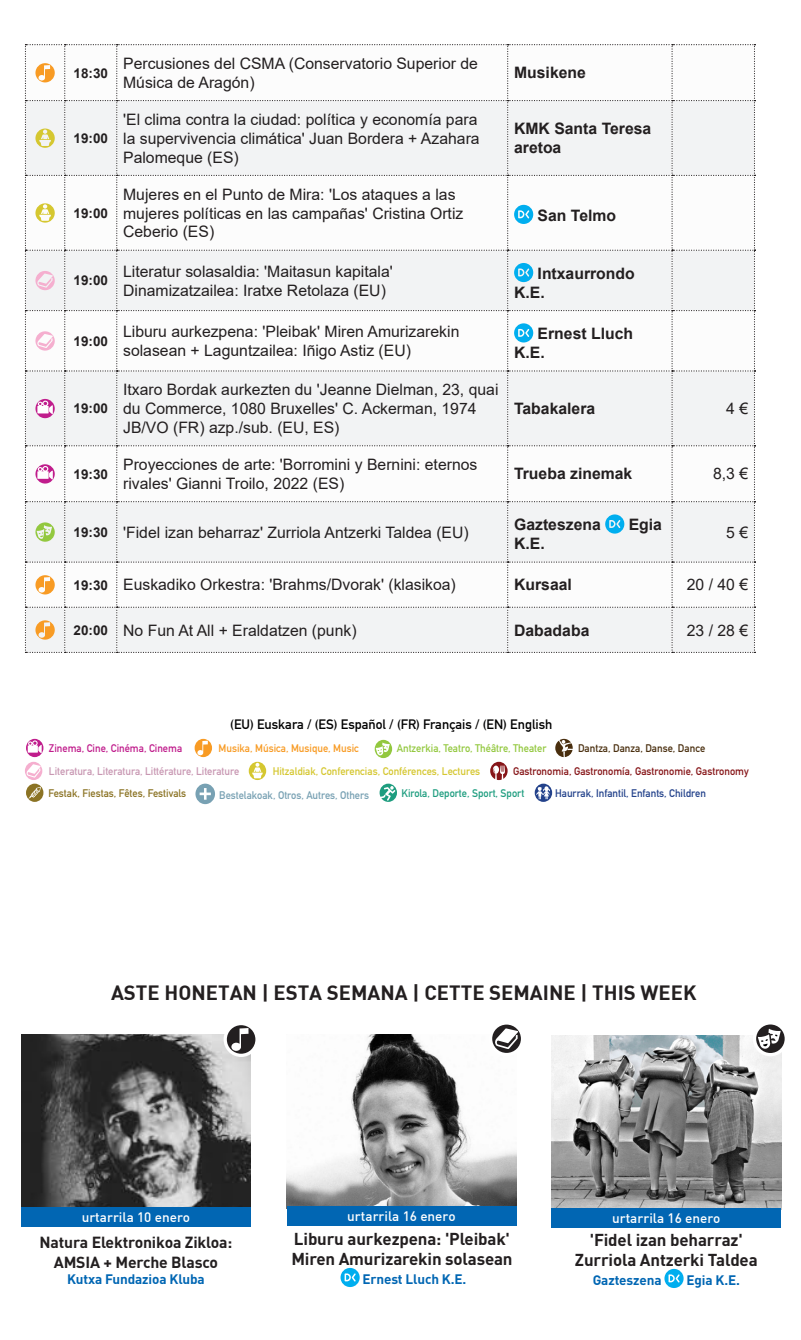
<style>
.page{position:relative;width:801px;height:1340px;background:#fff}
.page>*{position:absolute;margin:0;border:0;box-sizing:border-box;transform-origin:0 0}
.CAJA_-_Donde_azul{font:20.25px "DIN Bold";color:#231f20}
.CAJA_-_Titulo_negro{font:700 16.88px "DIN";letter-spacing:-.01em;color:#231f20}
.EXPOSIC_-_Titulo{font:15.75px/18.9px "Arial";color:#231f20}
.EXPOSIC_-_Donde{font:700 15.75px/18.9px "Arial";color:#231f20}
.CAJA_-_Titulo_negro-2{font:700 15.75px/20.2px "DIN";letter-spacing:-.01em;color:#231f20;text-align:center}
.EXPOSIC_-_Precio{font:15.75px "Arial";color:#231f20}
.CAJA_-_Titulo_negro-3{font:700 13.5px "DIN";letter-spacing:-.01em;color:#0166b3}
.EXPOSIC_-_Hora{font:700 13.5px "Arial";color:#231f20}
.t1{font:13.5px "DIN Mittelschrift Std";color:#000001}
.CAJA_-_Fecha{font:500 13.5px "DIN";color:#fff}
.t2{font:10.8px "DIN Mittelschrift Std";color:#861518;scale:.95 1}
.t3{font:10.8px "DIN Mittelschrift Std";color:#c897b2;scale:.95 1}
.t4{font:10.8px "DIN Mittelschrift Std";color:#d5c730;scale:.95 1}
.t5{font:10.8px "DIN Mittelschrift Std";color:#23428b;scale:.95 1}
.t6{font:10.8px "DIN Mittelschrift Std";color:#93c83f;scale:.95 1}
.t7{font:10.8px "DIN Mittelschrift Std";color:#78a1b3;scale:.95 1}
.t8{font:10.8px "DIN Mittelschrift Std";color:#8b7324;scale:.95 1}
.t9{font:10.8px "DIN Mittelschrift Std";color:#f89b24;scale:.95 1}
.t10{font:10.8px "DIN Mittelschrift Std";color:#1e9d7f;scale:.95 1}
.t11{font:10.8px "DIN Mittelschrift Std";color:#c01d8c;scale:.95 1}
.t12{font:10.8px "DIN Mittelschrift Std";color:#492e0e;scale:.95 1}
</style>
<div class="page">
<svg style="left:194px;top:739px;width:18px;height:18px"></svg>
<svg style="left:249px;top:761px;width:17px;height:19px"></svg>
<svg style="left:490px;top:761px;width:17px;height:19px"></svg>
<svg style="left:25px;top:739px;width:18px;height:63px"></svg>
<svg style="left:379px;top:783px;width:18px;height:19px"></svg>
<svg style="left:195px;top:783px;width:20px;height:21px"></svg>
<svg style="left:534px;top:783px;width:18px;height:19px"></svg>
<svg style="left:374px;top:740px;width:18px;height:18px"></svg>
<svg style="left:555px;top:739px;width:17px;height:18px"></svg>
<svg style="left:25px;top:44px;width:730px;height:609px"></svg>
<img style="left:551px;top:1035px;width:230px;height:173px">
<div style="left:551px;top:1208px;width:230px;height:19px;background:#0166b3"></div>
<svg style="left:340px;top:1267px;width:19px;height:19px"></svg>
<img style="left:286px;top:1034px;width:230px;height:172px">
<div style="left:286px;top:1206px;width:230px;height:19px;background:#0166b3"></div>
<img style="left:21px;top:1034px;width:230px;height:173px">
<div style="left:21px;top:1207px;width:230px;height:19px;background:#0166b3"></div>
<svg style="left:664px;top:1268px;width:19px;height:19px"></svg>
<div style="left:223px;top:1021px;width:36px;height:36px;background:#fff;border-radius:50%"></div>
<svg style="left:227px;top:1025px;width:28px;height:28px"></svg>
<div style="left:489px;top:1021px;width:35px;height:35px;background:#fff;border-radius:50%"></div>
<svg style="left:492px;top:1024px;width:29px;height:28px"></svg>
<div style="left:752px;top:1021px;width:35px;height:35px;background:#fff;border-radius:50%"></div>
<svg style="left:756px;top:1024px;width:28px;height:29px"></svg>
<p class="EXPOSIC_-_Hora" style="left:73px;top:63px;width:36px">18:30</p>
<p class="EXPOSIC_-_Titulo" style="left:123px;top:54px;width:356px">Percusiones del CSMA (Conservatorio Superior de<br>Música de Aragón)</p>
<p class="EXPOSIC_-_Donde" style="left:514px;top:64px;width:73px">Musikene</p>
<p class="EXPOSIC_-_Hora" style="left:73px;top:129px;width:36px">19:00</p>
<p class="EXPOSIC_-_Hora" style="left:73px;top:203px;width:36px">19:00</p>
<p class="EXPOSIC_-_Titulo" style="left:123px;top:110px;width:358px">'El clima contra la ciudad: política y economía para la supervivencia climática' Juan Bordera + Azahara<br>Palomeque (ES)</p>
<p class="EXPOSIC_-_Donde" style="left:514px;top:119px;width:139px">KMK Santa Teresa aretoa</p>
<p class="EXPOSIC_-_Titulo" style="left:123px;top:184px;width:341px">Mujeres en el Punto de Mira: 'Los ataques a las mujeres políticas en las campañas' Cristina Ortiz<br>Ceberio (ES)</p>
<p class="EXPOSIC_-_Donde" style="left:537px;top:206px;width:80px">San Telmo</p>
<p class="EXPOSIC_-_Hora" style="left:73px;top:271px;width:36px">19:00</p>
<p class="EXPOSIC_-_Titulo" style="left:123px;top:261px;width:271px">Literatur solasaldia: 'Maitasun kapitala'<br>Dinamizatzailea: Iratxe Retolaza (EU)</p>
<p class="EXPOSIC_-_Donde" style="left:514px;top:264px;width:122px;text-indent:24px">Intxaurrondo<br>K.E.</p>
<p class="EXPOSIC_-_Hora" style="left:73px;top:331px;width:36px">19:00</p>
<p class="EXPOSIC_-_Titulo" style="left:123px;top:322px;width:338px">Liburu aurkezpena: 'Pleibak' Miren Amurizarekin solasean + Laguntzailea: Iñigo Astiz (EU)</p>
<p class="EXPOSIC_-_Donde" style="left:514px;top:324px;width:120px;text-indent:24px">Ernest Lluch<br>K.E.</p>
<p class="EXPOSIC_-_Hora" style="left:73px;top:399px;width:36px">19:00</p>
<p class="EXPOSIC_-_Titulo" style="left:123px;top:380px;width:377px">Itxaro Bordak aurkezten du 'Jeanne Dielman, 23, quai du Commerce, 1080 Bruxelles' C. Ackerman, 1974<br>JB/VO (FR) azp./sub. (EU, ES)</p>
<p class="EXPOSIC_-_Donde" style="left:514px;top:399px;width:83px">Tabakalera</p>
<p class="EXPOSIC_-_Precio" style="left:726px;top:398px;width:23px">4 €</p>
<p class="EXPOSIC_-_Hora" style="left:73px;top:464px;width:36px">19:30</p>
<p class="EXPOSIC_-_Titulo" style="left:123px;top:455px;width:356px">Proyecciones de arte: 'Borromini y Bernini: eternos rivales' Gianni Troilo, 2022 (ES)</p>
<p class="EXPOSIC_-_Donde" style="left:514px;top:464px;width:120px">Trueba zinemak</p>
<p class="EXPOSIC_-_Precio" style="left:713px;top:463px;width:37px">8,3 €</p>
<p class="EXPOSIC_-_Hora" style="left:73px;top:522px;width:36px">19:30</p>
<p class="EXPOSIC_-_Titulo" style="left:123px;top:522px;width:347px">'Fidel izan beharraz' Zurriola Antzerki Taldea (EU)</p>
<p class="EXPOSIC_-_Donde" style="left:514px;top:515px;width:88px">Gazteszena</p>
<p class="EXPOSIC_-_Donde" style="left:628px;top:515px;width:35px">Egia</p>
<p class="EXPOSIC_-_Donde" style="left:514px;top:534px;width:32px">K.E.</p>
<p class="EXPOSIC_-_Precio" style="left:726px;top:521px;width:23px">5 €</p>
<p class="EXPOSIC_-_Hora" style="left:73px;top:575px;width:36px">19:30</p>
<p class="EXPOSIC_-_Titulo" style="left:123px;top:575px;width:334px">Euskadiko Orkestra: 'Brahms/Dvorak' (klasikoa)</p>
<p class="EXPOSIC_-_Donde" style="left:514px;top:575px;width:59px">Kursaal</p>
<p class="EXPOSIC_-_Precio" style="left:686px;top:574px;width:63px">20 / 40 €</p>
<p class="EXPOSIC_-_Hora" style="left:73px;top:620px;width:36px">20:00</p>
<p class="EXPOSIC_-_Titulo" style="left:123px;top:620px;width:235px">No Fun At All + Eraldatzen (punk)</p>
<p class="EXPOSIC_-_Donde" style="left:514px;top:620px;width:77px">Dabadaba</p>
<p class="EXPOSIC_-_Precio" style="left:686px;top:619px;width:63px">23 / 28 €</p>
<p class="t1" style="left:230px;top:716px;width:324px">(EU) Euskara / (ES) Español / (FR) Français / (EN) English</p>
<p class="t11" style="left:49px;top:742px;width:142px">Zinema, Cine, Cinéma, Cinema</p>
<p class="t9" style="left:218px;top:742px;width:149px">Musika, Música, Musique, Music</p>
<p class="t6" style="left:396px;top:742px;width:159px">Antzerkia, Teatro, Théâtre, Theater</p>
<p class="t12" style="left:578px;top:742px;width:135px">Dantza, Danza, Danse, Dance</p>
<p class="t3" style="left:49px;top:765px;width:202px">Literatura, Literatura, Littérature, Literature</p>
<p class="t4" style="left:273px;top:765px;width:220px">Hitzaldiak, Conferencias, Conférences, Lectures</p>
<p class="t2" style="left:513px;top:764px;width:250px">Gastronomia, Gastronomía, Gastronomie, Gastronomy</p>
<p class="t8" style="left:48px;top:786px;width:147px">Festak, Fiestas, Fêtes, Festivals</p>
<p class="t7" style="left:219px;top:788px;width:159px">Bestelakoak, Otros, Autres, Others</p>
<p class="t10" style="left:401px;top:787px;width:131px">Kirola, Deporte, Sport, Sport</p>
<p class="t5" style="left:555px;top:787px;width:160px">Haurrak, Infantil, Enfants, Children</p>
<p class="CAJA_-_Donde_azul" style="left:111px;top:979px;width:587px">ASTE HONETAN | ESTA SEMANA | CETTE SEMAINE | THIS WEEK</p>
<p class="CAJA_-_Fecha" style="left:82px;top:1208px;width:110px">urtarrila 10 enero</p>
<p class="CAJA_-_Titulo_negro-2" style="left:39px;top:1231px;width:194px">Natura Elektronikoa Zikloa:<br>AMSIA + Merche Blasco</p>
<p class="CAJA_-_Titulo_negro-3" style="left:67px;top:1270px;width:139px">Kutxa Fundazioa Kluba</p>
<p class="CAJA_-_Fecha" style="left:347px;top:1207px;width:110px">urtarrila 16 enero</p>
<p class="CAJA_-_Titulo_negro" style="left:294px;top:1227px;width:217px">Liburu aurkezpena: 'Pleibak'</p>
<p class="CAJA_-_Titulo_negro" style="left:291px;top:1247px;width:223px">Miren Amurizarekin solasean</p>
<p class="CAJA_-_Titulo_negro-3" style="left:362px;top:1270px;width:105px">Ernest Lluch K.E.</p>
<p class="CAJA_-_Fecha" style="left:612px;top:1209px;width:110px">urtarrila 16 enero</p>
<p class="CAJA_-_Titulo_negro" style="left:589px;top:1228px;width:154px">'Fidel izan beharraz'</p>
<p class="CAJA_-_Titulo_negro" style="left:575px;top:1248px;width:184px">Zurriola Antzerki Taldea</p>
<p class="CAJA_-_Titulo_negro-3" style="left:592px;top:1271px;width:70px">Gazteszena</p>
<p class="CAJA_-_Titulo_negro-3" style="left:686px;top:1271px;width:55px">Egia K.E.</p>
</div>
